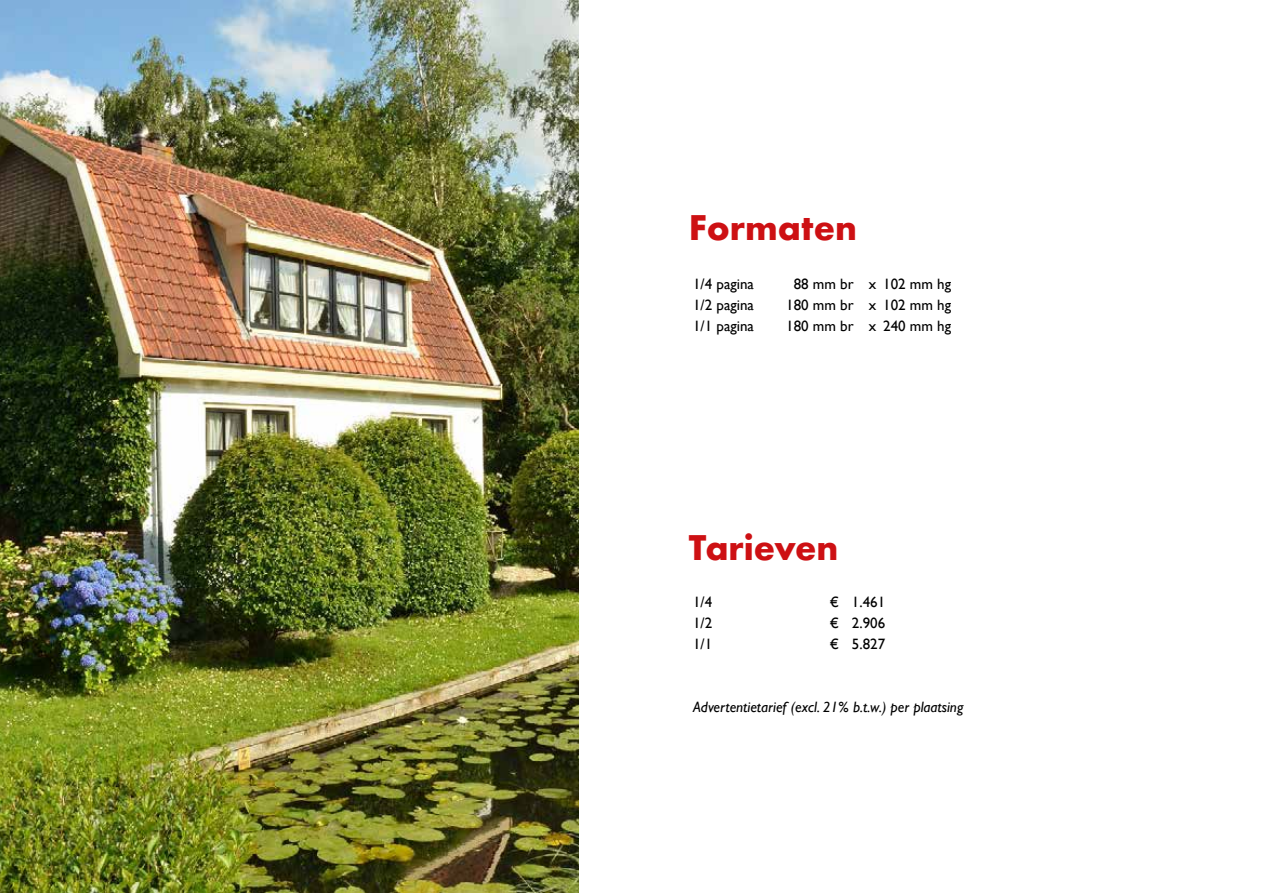
<style>
.page{position:relative;width:1263px;height:893px;background:#fff}
.page>*{position:absolute;margin:0;border:0;box-sizing:border-box;transform-origin:0 0}
.t1{font:700 33px "Futura";color:#cd1013}
.t2{font:15px "Gill Sans";color:#000}
.t3{font:italic 15px "Gill Sans";color:#000}
</style>
<div class="page">
<img style="left:0;top:0;width:578px;height:893px">
<h1 class="t1" style="left:689px;top:204px;width:170px">Formaten</h1>
<p class="t2" style="left:693px;top:275px;width:62px">1/4 pagina</p>
<p class="t2" style="left:794px;top:275px;width:159px">88 mm br x 102 mm hg</p>
<p class="t2" style="left:693px;top:296px;width:62px">1/2 pagina</p>
<p class="t2" style="left:786px;top:296px;width:166px">180 mm br x 102 mm hg</p>
<p class="t2" style="left:693px;top:317px;width:62px">1/1 pagina</p>
<p class="t2" style="left:786px;top:317px;width:166px">180 mm br x 240 mm hg</p>
<h1 class="t1" style="left:689px;top:524px;width:151px">Tarieven</h1>
<p class="t2" style="left:693px;top:593px;width:21px">1/4</p>
<p class="t2" style="left:830px;top:593px;width:57px">€ 1.461</p>
<p class="t2" style="left:693px;top:614px;width:21px">1/2</p>
<p class="t2" style="left:830px;top:614px;width:57px">€ 2.906</p>
<p class="t2" style="left:693px;top:635px;width:21px">1/1</p>
<p class="t2" style="left:830px;top:635px;width:57px">€ 5.827</p>
<p class="t3" style="left:693px;top:698px;width:272px">Advertentietarief (excl. 21% b.t.w.) per plaatsing</p>
</div>
